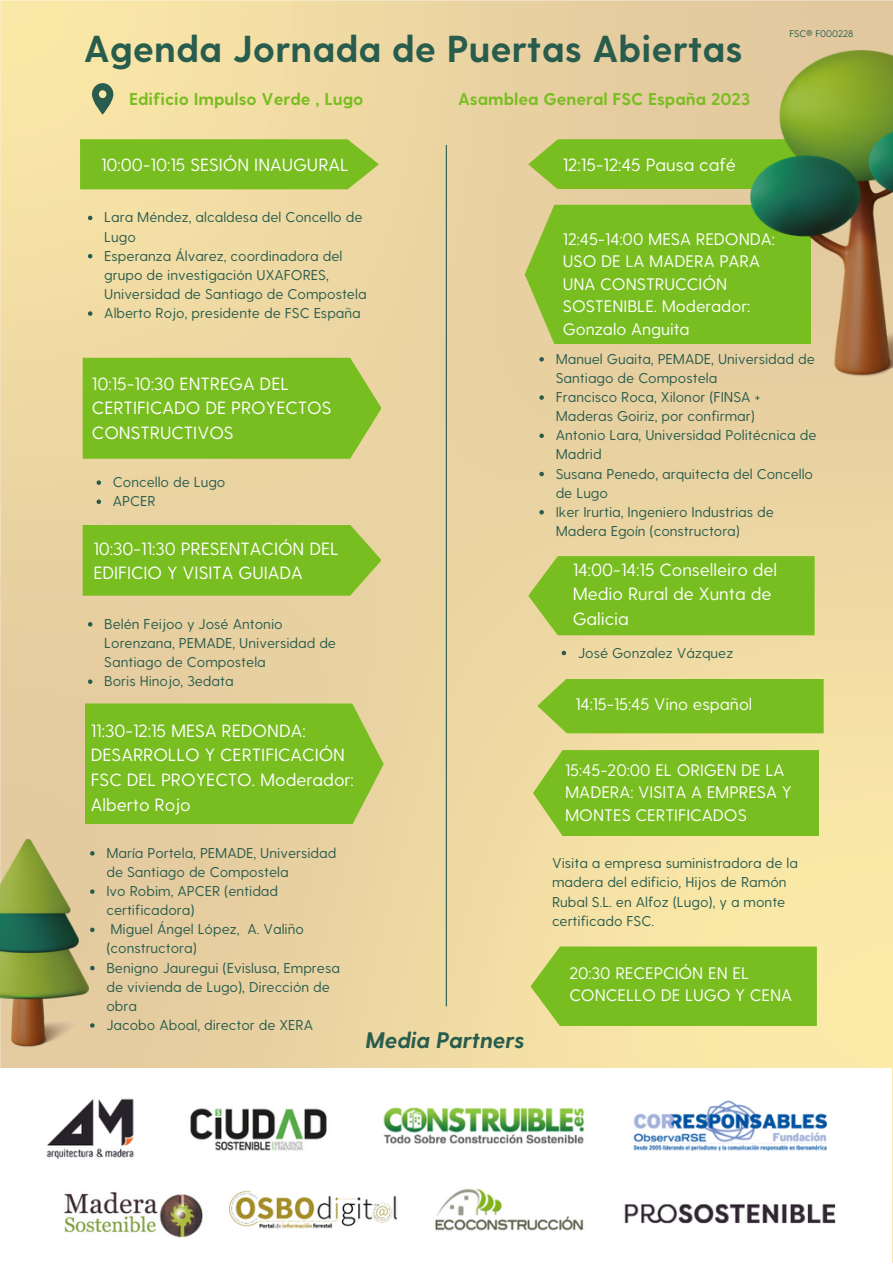
<style>
.page{position:relative;width:893px;height:1264px;background:#fff}
.page>*{position:absolute;margin:0;border:0;box-sizing:border-box;transform-origin:0 0}
.t1{font:700 37.5px "Greycliff CF";color:#285c4d}
.t2{font:italic 700 22.5px "Greycliff CF";color:#285c4d}
.t3{font:17.7px/24.8px "Greycliff CF";color:#fff}
.t4{font:700 17.1px "Greycliff CF";color:#78be20}
.t5{font:16.65px/22.5px "Greycliff CF";color:#fff}
.t6{font:14.25px/19px "Greycliff CF";color:#285c4d}
.t7{font:9.6px "Greycliff CF";color:#285c4d}
</style>
<div class="page">
<img style="left:0;top:0;width:892px;height:1068px">
<svg style="left:92px;top:83px;width:21px;height:32px"></svg>
<svg style="left:80px;top:139px;width:298px;height:50px;background:#7ebf27"></svg>
<img style="left:0;top:839px;width:88px;height:208px">
<svg style="left:524px;top:205px;width:226px;height:139px;background:#7fbf28"></svg>
<svg style="left:537px;top:678px;width:286px;height:55px;background:#80bf29"></svg>
<div style="left:533px;top:750px;width:286px;height:86px;background:#78be20"></div>
<div style="left:530px;top:946px;width:286px;height:80px;background:#78be20"></div>
<hr style="left:446px;top:145px;width:1px;height:861px;background:#285c4d">
<svg style="left:539px;top:357px;width:5px;height:4px"></svg>
<svg style="left:539px;top:395px;width:5px;height:5px"></svg>
<svg style="left:539px;top:433px;width:5px;height:5px"></svg>
<svg style="left:539px;top:472px;width:5px;height:4px"></svg>
<svg style="left:539px;top:510px;width:5px;height:4px"></svg>
<svg style="left:528px;top:139px;width:222px;height:50px;background:#80bf29"></svg>
<img style="left:750px;top:51px;width:142px;height:326px">
<div style="left:83px;top:358px;width:298px;height:101px;background:#78be20"></div>
<div style="left:83px;top:524px;width:298px;height:71px;background:#78be20"></div>
<div style="left:85px;top:703px;width:298px;height:121px;background:#78be20"></div>
<div style="left:528px;top:556px;width:286px;height:79px;background:#78be20"></div>
<img style="left:46px;top:1098px;width:790px;height:140px">
<svg style="left:88px;top:216px;width:4px;height:4px"></svg>
<svg style="left:88px;top:254px;width:4px;height:4px"></svg>
<svg style="left:88px;top:311px;width:4px;height:5px"></svg>
<svg style="left:97px;top:480px;width:4px;height:5px"></svg>
<svg style="left:97px;top:499px;width:4px;height:5px"></svg>
<svg style="left:88px;top:622px;width:4px;height:4px"></svg>
<svg style="left:88px;top:679px;width:4px;height:5px"></svg>
<svg style="left:90px;top:851px;width:5px;height:4px"></svg>
<svg style="left:90px;top:889px;width:5px;height:4px"></svg>
<svg style="left:90px;top:927px;width:5px;height:5px"></svg>
<svg style="left:90px;top:965px;width:5px;height:5px"></svg>
<svg style="left:90px;top:1023px;width:5px;height:4px"></svg>
<svg style="left:561px;top:650px;width:5px;height:5px"></svg>
<p class="t1" style="left:84px;top:24px;width:660px">Agenda Jornada de Puertas Abiertas</p>
<p class="t4" style="left:129px;top:88px;width:236px">Edificio Impulso Verde , Lugo</p>
<p class="t4" style="left:458px;top:88px;width:293px">Asamblea General FSC España 2023</p>
<p class="t7" style="left:789px;top:27px;width:65px">FSC® F000228</p>
<p class="t3" style="left:101px;top:152px;width:249px">10:00-10:15 SESIÓN INAUGURAL</p>
<p class="t6" style="left:104px;top:207px;width:259px">Lara Méndez, alcaldesa del Concello de<br>Lugo</p>
<p class="t6" style="left:104px;top:245px;width:264px">Esperanza Álvarez, coordinadora del grupo de investigación UXAFORES,<br>Universidad de Santiago de Compostela</p>
<p class="t6" style="left:104px;top:303px;width:258px">Alberto Rojo, presidente de FSC España</p>
<p class="t3" style="left:562px;top:151px;width:175px">12:15-12:45 Pausa café</p>
<p class="t5" style="left:562px;top:226px;width:214px">12:45-14:00 MESA REDONDA:<br>USO DE LA MADERA PARA<br>UNA CONSTRUCCIÓN<br>SOSTENIBLE. Moderador:<br>Gonzalo Anguita</p>
<p class="t3" style="left:92px;top:370px;width:241px">10:15-10:30 ENTREGA DEL<br>CERTIFICADO DE PROYECTOS<br>CONSTRUCTIVOS</p>
<p class="t6" style="left:113px;top:472px;width:114px">Concello de Lugo</p>
<p class="t6" style="left:113px;top:491px;width:44px">APCER</p>
<p class="t3" style="left:93px;top:535px;width:247px">10:30-11:30 PRESENTACIÓN DEL<br>EDIFICIO Y VISITA GUIADA</p>
<p class="t6" style="left:104px;top:613px;width:233px">Belén Feijoo y José Antonio<br>Lorenzana, PEMADE, Universidad de<br>Santiago de Compostela</p>
<p class="t6" style="left:104px;top:670px;width:131px">Boris Hinojo, 3edata</p>
<p class="t3" style="left:91px;top:717px;width:264px">11:30-12:15 MESA REDONDA:<br>DESARROLLO Y CERTIFICACIÓN<br>FSC DEL PROYECTO. Moderador:<br>Alberto Rojo</p>
<p class="t6" style="left:106px;top:842px;width:231px">María Portela, PEMADE, Universidad de Santiago de Compostela</p>
<p class="t6" style="left:106px;top:880px;width:173px">Ivo Robim, APCER (entidad certificadora)</p>
<p class="t6" style="left:106px;top:919px;width:199px">Miguel Ángel López, A. Valiño (constructora)</p>
<p class="t6" style="left:106px;top:957px;width:235px">Benigno Jauregui (Evislusa, Empresa de vivienda de Lugo), Dirección de obra</p>
<p class="t6" style="left:106px;top:1014px;width:208px">Jacobo Aboal, director de XERA</p>
<p class="t2" style="left:366px;top:1024px;width:160px">Media Partners</p>
<p class="t6" style="left:555px;top:348px;width:260px">Manuel Guaita, PEMADE, Universidad de<br>Santiago de Compostela</p>
<p class="t6" style="left:555px;top:386px;width:206px">Francisco Roca, Xilonor (FINSA +<br>Maderas Goiriz, por confirmar)</p>
<p class="t6" style="left:555px;top:425px;width:262px">Antonio Lara, Universidad Politécnica de<br>Madrid</p>
<p class="t6" style="left:555px;top:463px;width:259px">Susana Penedo, arquitecta del Concello de Lugo</p>
<p class="t6" style="left:555px;top:501px;width:219px">Iker Irurtia, Ingeniero Industrias de<br>Madera Egoín (constructora)</p>
<p class="t3" style="left:572px;top:556px;width:206px">14:00-14:15 Conselleiro del<br>Medio Rural de Xunta de<br>Galicia</p>
<p class="t6" style="left:578px;top:642px;width:157px">José Gonzalez Vázquez</p>
<p class="t5" style="left:575px;top:692px;width:178px">14:15-15:45 Vino español</p>
<p class="t5" style="left:565px;top:757px;width:228px">15:45-20:00 EL ORIGEN DE LA<br>MADERA: VISITA A EMPRESA Y<br>MONTES CERTIFICADOS</p>
<p class="t6" style="left:552px;top:853px;width:247px">Visita a empresa suministradora de la madera del edificio, Hijos de Ramón<br>Rubal S.L. en Alfoz (Lugo), y a monte certificado FSC.</p>
<p class="t5" style="left:569px;top:960px;width:224px">20:30 RECEPCIÓN EN EL<br>CONCELLO DE LUGO Y CENA</p>
</div>
